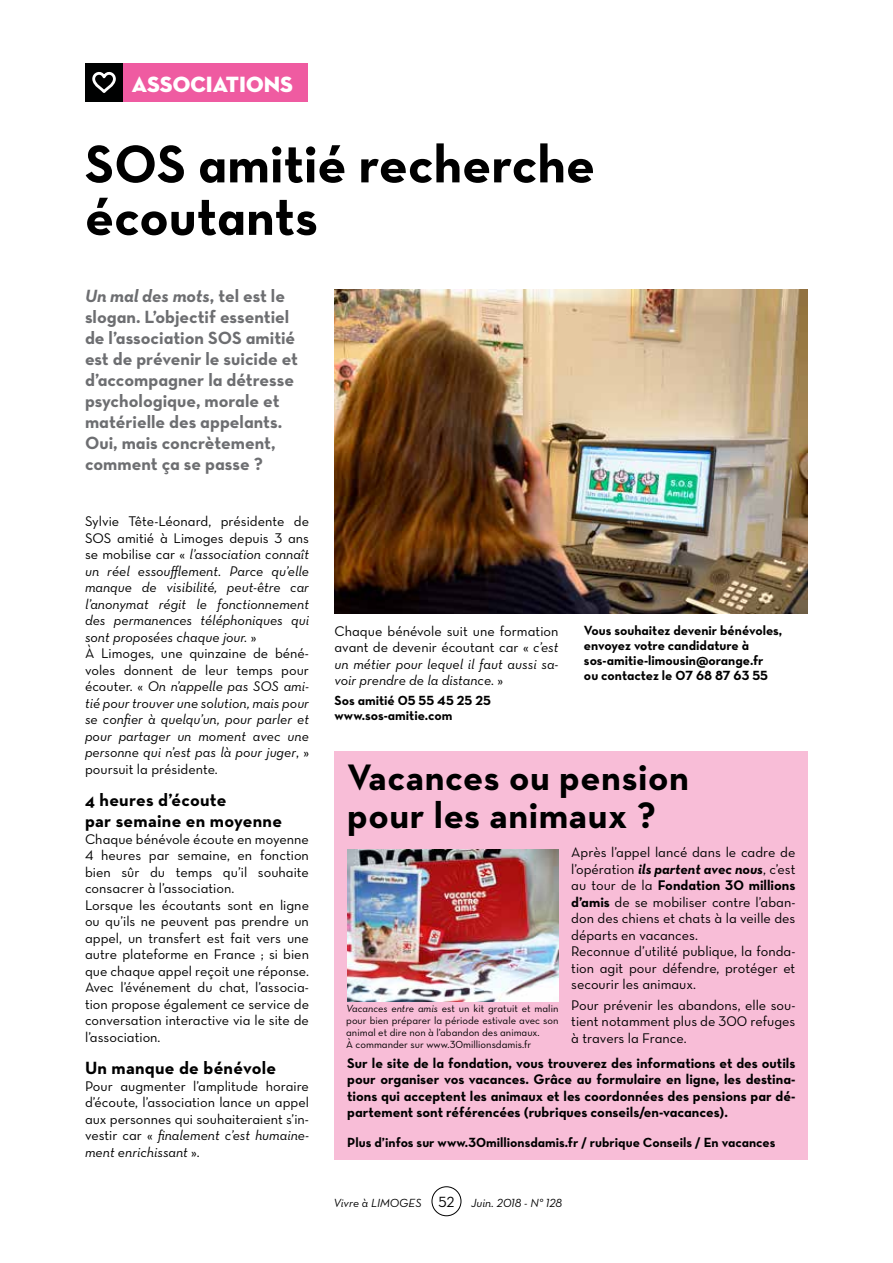
<style>
.page{position:relative;width:893px;height:1263px;background:#fff}
.page>*{position:absolute;margin:0;border:0;box-sizing:border-box;transform-origin:0 0}
.t1{font:54px/52.5px "Neutra Text Bold Alt";color:#000}
.t2{font:700 37.5px/37.7px "Neutra Text";letter-spacing:.015em;color:#000}
.t3{font:22.5px "Neutra Disp Titling";color:#fff}
.t4{font:18px/21px "Neutra Text Bold Alt";color:#6d6e71}
.t5{font:700 18px/21.6px "Neutra Text";letter-spacing:.015em;color:#000}
.t6{font:18px "Neutra Text Bold Italic Alt";color:#6d6e71}
.t7{font:15px "Neutra Text Book Alt";color:#000}
.t8{font:14.25px/16.5px "Neutra Text Book Alt";color:#000}
.t9{font:14.25px/16.5px "Neutra Text Book Italic Alt";color:#000;text-align:justify}
.t10{font:14.25px/16.5px "Neutra Text Bold Alt";color:#000;text-align:justify}
.t11{font:14.25px "Neutra Text Bold Italic Alt";color:#000}
.t12{font:13.5px/15px "Neutra Text Bold Alt";color:#000}
.t13{font:12px "Neutra Text Book Italic Alt";color:#000}
.t14{font:10.5px/12px "Neutra Text Book Alt";color:#000}
.s1{font-family:"Neutra Text Bold Alt"}
.s2{font-family:"Neutra Text Book Alt"}
.s3{font-family:"Neutra Text Book Italic Alt"}
</style>
<div class="page">
<div style="left:334px;top:751px;width:474px;height:409px;background:#f8bdd7"></div>
<img style="left:347px;top:849px;width:211px;height:152px">
<div style="left:85px;top:64px;width:38px;height:38px;background:#000101"></div>
<svg style="left:92px;top:71px;width:23px;height:22px"></svg>
<div style="left:123px;top:64px;width:185px;height:38px;background:#ef5ba1"></div>
<img style="left:334px;top:289px;width:474px;height:324px">
<div style="left:432px;top:1186px;width:29px;height:30px;border:1px solid #000;border-radius:50%"></div>
<h3 class="t3" style="left:132px;top:70px;width:163px">ASSOCIATIONS</h3>
<h1 class="t1" style="left:85px;top:137px;width:511px">SOS amitié recherche écoutants</h1>
<p class="t6" style="left:85px;top:284px;width:202px">Un mal des mots<span class="s1">, tel est le</span></p>
<p class="t4" style="left:85px;top:306px;width:215px">slogan. L’objectif essentiel de l’association SOS amitié est de prévenir le suicide et d’accompagner la détresse psychologique, morale et matérielle des appelants.<br>Oui, mais concrètement, comment ça se passe ?</p>
<p class="t8" style="left:85px;top:513px;width:225px">Sylvie Tête-Léonard, présidente de<br>SOS amitié à Limoges depuis 3 ans</p>
<p class="t9" style="left:85px;top:546px;width:225px"><span class="s2">se mobilise car «</span> l’association connaît un réel essoufflement. Parce qu’elle manque de visibilité, peut-être car l’anonymat régit le fonctionnement des permanences téléphoniques qui sont proposées chaque jour. <span class="s2">»</span></p>
<p class="t8" style="left:85px;top:645px;width:225px">À Limoges, une quinzaine de béné&shy;voles donnent de leur temps pour</p>
<p class="t9" style="left:85px;top:678px;width:225px"><span class="s2">écouter. «</span> On n’appelle pas SOS ami&shy;tié pour trouver une solution, mais pour se confier à quelqu’un, pour parler et pour partager un moment avec une personne qui n’est pas là pour juger<span class="s2">, »</span></p>
<p class="t8" style="left:85px;top:760px;width:134px">poursuit la présidente.</p>
<p class="t5" style="left:85px;top:788px;width:199px">4 heures d’écoute<br>par semaine en moyenne</p>
<p class="t8" style="left:85px;top:830px;width:225px">Chaque bénévole écoute en moyenne 4 heures par semaine, en fonction bien sûr du temps qu’il souhaite consacrer à l’association.<br>Lorsque les écoutants sont en ligne ou qu’ils ne peuvent pas prendre un appel, un transfert est fait vers une autre plateforme en France ; si bien que chaque appel reçoit une réponse.<br>Avec l’événement du chat, l’associa&shy;tion propose également ce service de conversation interactive via le site de l’association.</p>
<p class="t5" style="left:85px;top:1057px;width:193px">Un manque de bénévole</p>
<p class="t8" style="left:85px;top:1077px;width:225px;text-align:justify">Pour augmenter l’amplitude horaire d’écoute, l’association lance un appel aux personnes qui souhaiteraient s’in-</p>
<p class="t9" style="left:85px;top:1127px;width:225px"><span class="s2">vestir car «</span> finalement c’est humaine&shy;ment enrichissant <span class="s2">».</span></p>
<p class="t8" style="left:334px;top:622px;width:225px">Chaque bénévole suit une formation avant de devenir écoutant car « <span class="s3">c’est</span></p>
<p class="t9" style="left:334px;top:656px;width:225px">un métier pour lequel il faut aussi sa&shy;voir prendre de la distance. <span class="s2">»</span></p>
<p class="t12" style="left:334px;top:692px;width:158px">Sos amitié 05 55 45 25 25 www.sos-amitie.com</p>
<p class="t12" style="left:584px;top:623px;width:200px">Vous souhaitez devenir bénévoles, envoyez votre candidature à sos-amitie-limousin@orange.fr<br>ou contactez le 07 68 87 63 55</p>
<h2 class="t2" style="left:347px;top:758px;width:343px">Vacances ou pension pour les animaux ?</h2>
<p class="t8" style="left:571px;top:844px;width:226px">Après l’appel lancé dans le cadre de</p>
<p class="t11" style="left:571px;top:860px;width:226px"><span class="s2">l’opération</span> ils partent avec nous<span class="s2">, c’est</span></p>
<p class="t10" style="left:571px;top:877px;width:226px"><span class="s2">au tour de la</span> Fondation 30 millions</p>
<p class="t8" style="left:571px;top:893px;width:226px"><span class="s1">d’amis</span> de se mobiliser contre l’aban&shy;don des chiens et chats à la veille des départs en vacances.<br>Reconnue d’utilité publique, la fonda&shy;tion agit pour défendre, protéger et secourir les animaux.</p>
<p class="t8" style="left:571px;top:996px;width:226px;text-align:justify">Pour prévenir les abandons, elle sou&shy;tient notamment plus de 300 refuges à travers la France.</p>
<p class="t10" style="left:347px;top:1054px;width:450px">Sur le site de la fondation, vous trouverez des informations et des outils pour organiser vos vacances. Grâce au formulaire en ligne, les destina&shy;tions qui acceptent les animaux et les coordonnées des pensions par dé&shy;partement sont référencées (rubriques conseils/en-vacances).</p>
<p class="t14" style="left:346px;top:1002px;width:214px"><span class="s3">Vacances entre amis</span> est un kit gratuit et malin pour bien préparer la période estivale avec son animal et dire non à l’abandon des animaux.<br>À commander sur www.30millionsdamis.fr</p>
<p class="t12" style="left:347px;top:1134px;width:430px">Plus d’infos sur www.30millionsdamis.fr / rubrique Conseils / En vacances</p>
<p class="t7" style="left:438px;top:1192px;width:18px">52</p>
<p class="t13" style="left:334px;top:1195px;width:90px">Vivre à LIMOGES</p>
<p class="t13" style="left:471px;top:1195px;width:92px">Juin. 2018 - N° 128</p>
</div>
